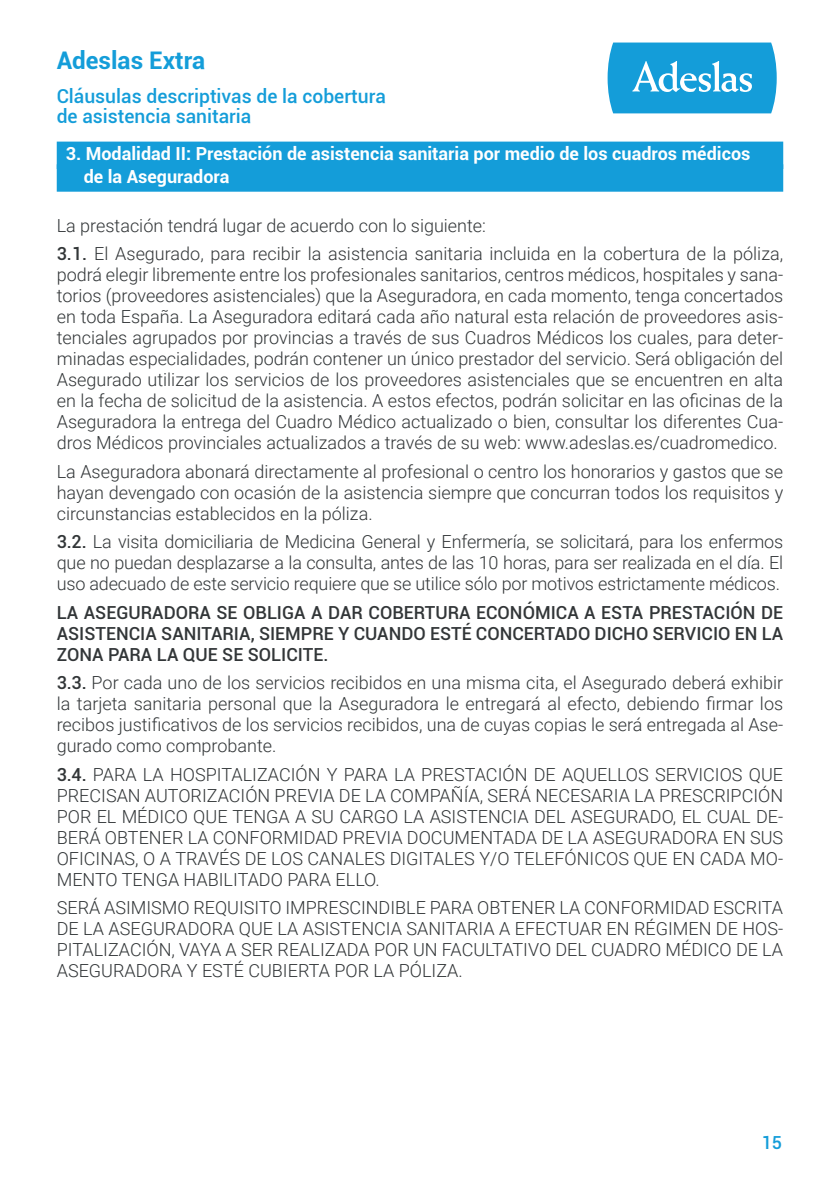
<style>
.page{position:relative;width:840px;height:1191px;background:#fff}
.page>*{position:absolute;margin:0;border:0;box-sizing:border-box;transform-origin:0 0}
.t1{font:700 24.2px "Roboto";color:#149dd9}
.t2{font:500 19.2px/20px "Roboto";color:#149dd9}
.t3{font:300 18px/21px "Roboto";color:#323638;text-align:justify}
.t4{font:500 18px/21px "Roboto";color:#323638;text-align:justify}
.t5{font:700 18px/22.6px "Roboto";color:#fff}
.t6{font:500 18px "Roboto";color:#149dd9}
.s1{font-weight:500}
</style>
<div class="page">
<svg style="left:607px;top:43px;width:169px;height:70px;background:#2fa8dd"></svg>
<div style="left:57px;top:142px;width:725px;height:27px;background:#149dd9"></div>
<div style="left:57px;top:164px;width:725px;height:28px;background:#149dd9"></div>
<h1 class="t1" style="left:57px;top:44px;width:150px">Adeslas Extra</h1>
<p class="t2" style="left:57px;top:85px;width:330px">Cláusulas descriptivas de la cobertura de asistencia sanitaria</p>
<p class="t5" style="left:84px;top:142px;width:668px;text-indent:-18px">3. Modalidad II: Prestación de asistencia sanitaria por medio de los cuadros médicos de la Aseguradora</p>
<p class="t3" style="left:57px;top:211px;width:727px;line-height:28.4px">La prestación tendrá lugar de acuerdo con lo siguiente:<br><span class="s1">3.1.</span> El Asegurado, para recibir la asistencia sanitaria incluida en la cobertura de la póliza,</p>
<p class="t3" style="left:57px;top:264px;width:727px">podrá elegir libremente entre los profesionales sanitarios, centros médicos, hospitales y sana&shy;torios (proveedores asistenciales) que la Aseguradora, en cada momento, tenga concertados en toda España. La Aseguradora editará cada año natural esta relación de proveedores asis&shy;tenciales agrupados por provincias a través de sus Cuadros Médicos los cuales, para deter&shy;minadas especialidades, podrán contener un único prestador del servicio. Será obligación del Asegurado utilizar los servicios de los proveedores asistenciales que se encuentren en alta en la fecha de solicitud de la asistencia. A estos efectos, podrán solicitar en las oficinas de la Aseguradora la entrega del Cuadro Médico actualizado o bien, consultar los diferentes Cua&shy;dros Médicos provinciales actualizados a través de su web: www.adeslas.es/cuadromedico.</p>
<p class="t3" style="left:57px;top:460px;width:727px">La Aseguradora abonará directamente al profesional o centro los honorarios y gastos que se hayan devengado con ocasión de la asistencia siempre que concurran todos los requisitos y circunstancias establecidos en la póliza.</p>
<p class="t3" style="left:57px;top:531px;width:727px"><span class="s1">3.2.</span> La visita domiciliaria de Medicina General y Enfermería, se solicitará, para los enfermos que no puedan desplazarse a la consulta, antes de las 10 horas, para ser realizada en el día. El uso adecuado de este servicio requiere que se utilice sólo por motivos estrictamente médicos.</p>
<p class="t4" style="left:57px;top:601px;width:727px">LA ASEGURADORA SE OBLIGA A DAR COBERTURA ECONÓMICA A ESTA PRESTACIÓN DE ASISTENCIA SANITARIA, SIEMPRE Y CUANDO ESTÉ CONCERTADO DICHO SERVICIO EN LA ZONA PARA LA QUE SE SOLICITE.</p>
<p class="t3" style="left:57px;top:671px;width:727px"><span class="s1">3.3.</span> Por cada uno de los servicios recibidos en una misma cita, el Asegurado deberá exhibir la tarjeta sanitaria personal que la Aseguradora le entregará al efecto, debiendo firmar los recibos justificativos de los servicios recibidos, una de cuyas copias le será entregada al Ase&shy;gurado como comprobante.</p>
<p class="t3" style="left:57px;top:763px;width:727px"><span class="s1">3.4.</span> PARA LA HOSPITALIZACIÓN Y PARA LA PRESTACIÓN DE AQUELLOS SERVICIOS QUE PRECISAN AUTORIZACIÓN PREVIA DE LA COMPAÑÍA, SERÁ NECESARIA LA PRESCRIPCIÓN POR EL MÉDICO QUE TENGA A SU CARGO LA ASISTENCIA DEL ASEGURADO, EL CUAL DE-BERÁ OBTENER LA CONFORMIDAD PREVIA DOCUMENTADA DE LA ASEGURADORA EN SUS OFICINAS, O A TRAVÉS DE LOS CANALES DIGITALES Y/O TELEFÓNICOS QUE EN CADA MO-MENTO TENGA HABILITADO PARA ELLO.</p>
<p class="t3" style="left:57px;top:896px;width:727px">SERÁ ASIMISMO REQUISITO IMPRESCINDIBLE PARA OBTENER LA CONFORMIDAD ESCRITA DE LA ASEGURADORA QUE LA ASISTENCIA SANITARIA A EFECTUAR EN RÉGIMEN DE HOS-PITALIZACIÓN, VAYA A SER REALIZADA POR UN FACULTATIVO DEL CUADRO MÉDICO DE LA ASEGURADORA Y ESTÉ CUBIERTA POR LA PÓLIZA.</p>
<p class="t6" style="left:761px;top:1129px;width:22px">15</p>
</div>
